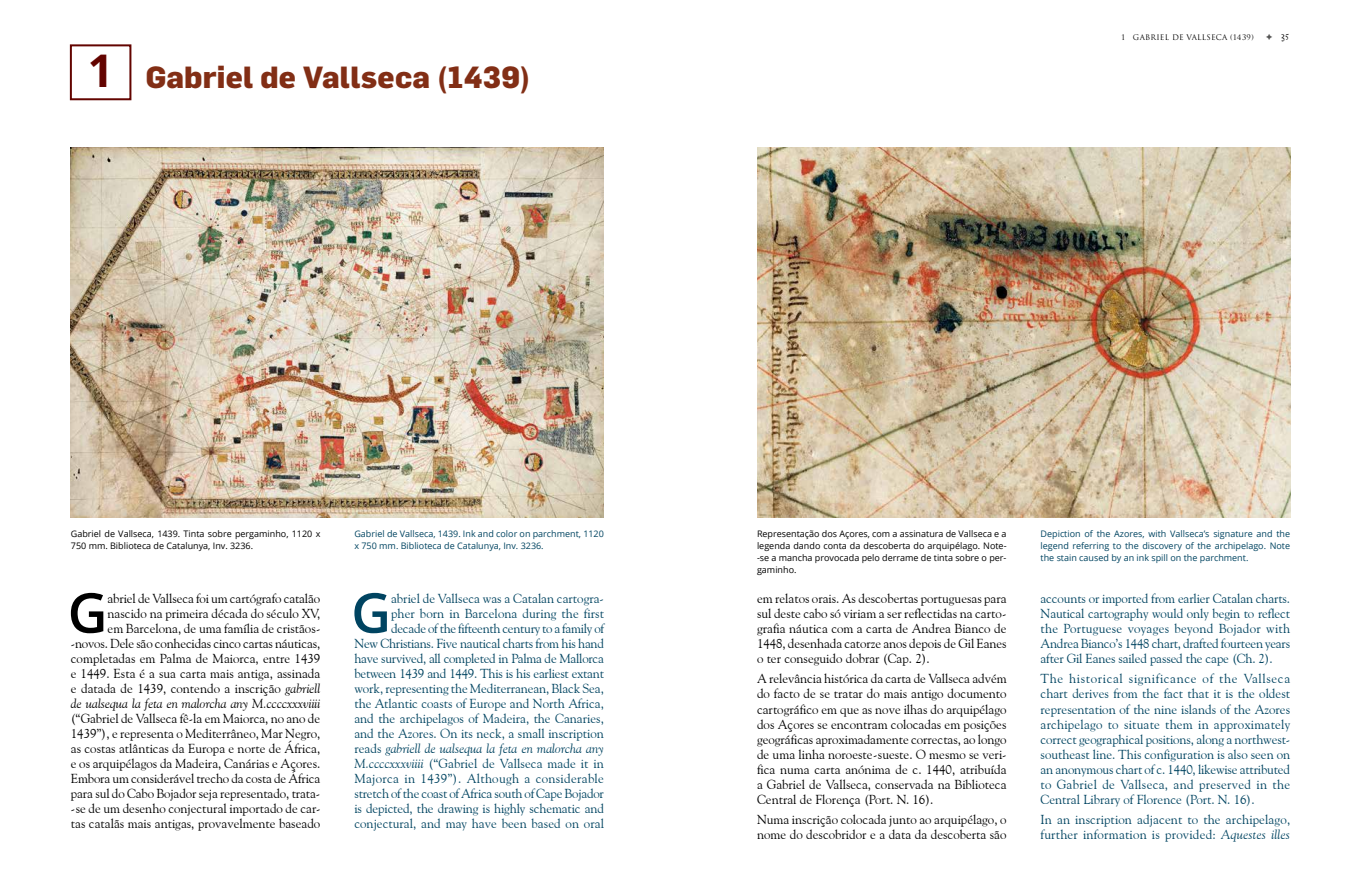
<style>
.page{position:relative;width:1361px;height:885px;background:#fff}
.page>*{position:absolute;margin:0;border:0;box-sizing:border-box;transform-origin:0 0}
.t1{font:600 55px "Open Sans";color:#000}
.t2{font:600 55px "Open Sans";color:#004461}
.t3{font:800 30px "Flama";letter-spacing:.01em;color:#822e15}
.t4{font:13px/15px "Goudy Old Style BT";color:#004461;text-align:justify}
.t5{font:13px/15px "Goudy Old Style BT";color:#000;text-align:justify}
.t6{font:9px/12px "Open Sans";color:#000}
.t7{font:9px/12px "Open Sans";color:#004461}
.t8{font:9px "Garamond AMPC";color:#000}
.t9{font:7.5px "Trajan";letter-spacing:.03em;color:#000}
.s1{font-family:"Open Sans";font-weight:700;font-size:45px;color:#630400}
.s2{color:#565655}
.s3{font-style:italic}
</style>
<div class="page">
<div style="left:70px;top:44px;width:61px;height:56px;border:2px solid #630400"></div>
<img style="left:71px;top:147px;width:533px;height:371px">
<img style="left:757px;top:147px;width:533px;height:371px">
<h2 class="t3" style="left:88px;top:56px;width:444px"><span class="s1">1</span> Gabriel de Vallseca (1439)</h2>
<p class="t9" style="left:1121px;top:32px;width:35px">1 GABRIEL</p>
<p class="t9" style="left:1172px;top:32px;width:31px">DE VALLSE</p>
<p class="t9" style="left:1216px;top:32px;width:40px">CA (1439)</p>
<p class="t8" style="left:1265px;top:31px;width:26px"><span class="s2">➔</span> 35</p>
<p class="t6" style="left:71px;top:527px;width:251px">Gabriel de Vallseca, 1439. Tinta sobre pergaminho, 1120 x<br>750 mm. Biblioteca de Catalunya, Inv. 3236.</p>
<p class="t7" style="left:354px;top:527px;width:251px">Gabriel de Vallseca, 1439. Ink and color on parchment, 1120 x 750 mm. Biblioteca de Catalunya, Inv. 3236.</p>
<p class="t6" style="left:757px;top:527px;width:251px;text-align:justify">Representação dos Açores, com a assinatura de Vallseca e a legenda dando conta da descoberta do arquipélago. Note--se a mancha provocada pelo derrame de tinta sobre o per&shy;gaminho.</p>
<p class="t7" style="left:1040px;top:527px;width:251px;text-align:justify">Depiction of the Azores, with Vallseca’s signature and the legend referring to the discovery of the archipelago. Note the stain caused by an ink spill on the parchment.</p>
<h1 class="t1" style="left:68px;top:575px;width:41px">G</h1>
<p class="t5" style="left:71px;top:590px;width:251px;text-align:right">abriel de Vallseca foi um cartógrafo catalão nascido na primeira década do século XV,<br>em Barcelona, de uma família de cristãos--novos. Dele são conhecidas cinco cartas náuticas, completadas em Palma de Maiorca, entre 1439 e 1449. Esta é a sua carta mais antiga, assinada e datada de 1439, contendo a inscrição <span class="s3">gabriell de ualsequa la feta en malorcha any M.ccccxxxviiii</span></p>
<p class="t5" style="left:71px;top:710px;width:251px">(“Gabriel de Vallseca fê-la em Maiorca, no ano de 1439”), e representa o Mediterrâneo, Mar Negro, as costas atlânticas da Europa e norte de África, e os arquipélagos da Madeira, Canárias e Açores.<br>Embora um considerável trecho da costa de África para sul do Cabo Bojador seja representado, trata--se de um desenho conjectural importado de car&shy;tas catalãs mais antigas, provavelmente baseado</p>
<h1 class="t2" style="left:351px;top:575px;width:41px">G</h1>
<p class="t4" style="left:354px;top:590px;width:251px;text-align:right">abriel de Vallseca was a Catalan cartogra-<br>pher born in Barcelona during the first decade of the fifteenth century to a family of<br>New Christians. Five nautical charts from his hand have survived, all completed in Palma de Mallorca between 1439 and 1449. This is his earliest extant work, representing the Mediterranean, Black Sea, the Atlantic coasts of Europe and North Africa, and the archipelagos of Madeira, the Canaries, and the Azores. On its neck, a small inscription reads <span class="s3">gabriell de ualsequa la feta en malorcha any M.ccccxxxviiii</span> (“Gabriel de Vallseca made it in Majorca in 1439”). Although a considerable stretch of the coast of Africa south of Cape Bojador is depicted, the drawing is highly schematic and conjectural, and may have been based on oral</p>
<p class="t4" style="left:1040px;top:590px;width:251px">accounts or imported from earlier Catalan charts.<br>Nautical cartography would only begin to reflect the Portuguese voyages beyond Bojador with Andrea Bianco’s 1448 chart, drafted fourteen years after Gil Eanes sailed passed the cape (Ch. 2).</p>
<p class="t5" style="left:757px;top:590px;width:251px">em relatos orais. As descobertas portuguesas para sul deste cabo só viriam a ser reflectidas na carto&shy;grafia náutica com a carta de Andrea Bianco de 1448, desenhada catorze anos depois de Gil Eanes o ter conseguido dobrar (Cap. 2).</p>
<p class="t5" style="left:757px;top:671px;width:251px">A relevância histórica da carta de Vallseca advém do facto de se tratar do mais antigo documento cartográfico em que as nove ilhas do arquipélago dos Açores se encontram colocadas em posições geográficas aproximadamente correctas, ao longo de uma linha noroeste-sueste. O mesmo se veri&shy;fica numa carta anónima de c. 1440, atribuída a Gabriel de Vallseca, conservada na Biblioteca Central de Florença (Port. N. 16).</p>
<p class="t5" style="left:757px;top:811px;width:251px">Numa inscrição colocada junto ao arquipélago, o nome do descobridor e a data da descoberta são</p>
<p class="t4" style="left:1040px;top:671px;width:251px">The historical significance of the Vallseca chart derives from the fact that it is the oldest representation of the nine islands of the Azores archipelago to situate them in approximately correct geographical positions, along a northwest&shy;southeast line. This configuration is also seen on an anonymous chart of c. 1440, likewise attributed to Gabriel de Vallseca, and preserved in the Central Library of Florence (Port. N. 16).</p>
<p class="t4" style="left:1040px;top:811px;width:251px">In an inscription adjacent to the archipelago, further information is provided: <span class="s3">Aquestes illes</span></p>
</div>
